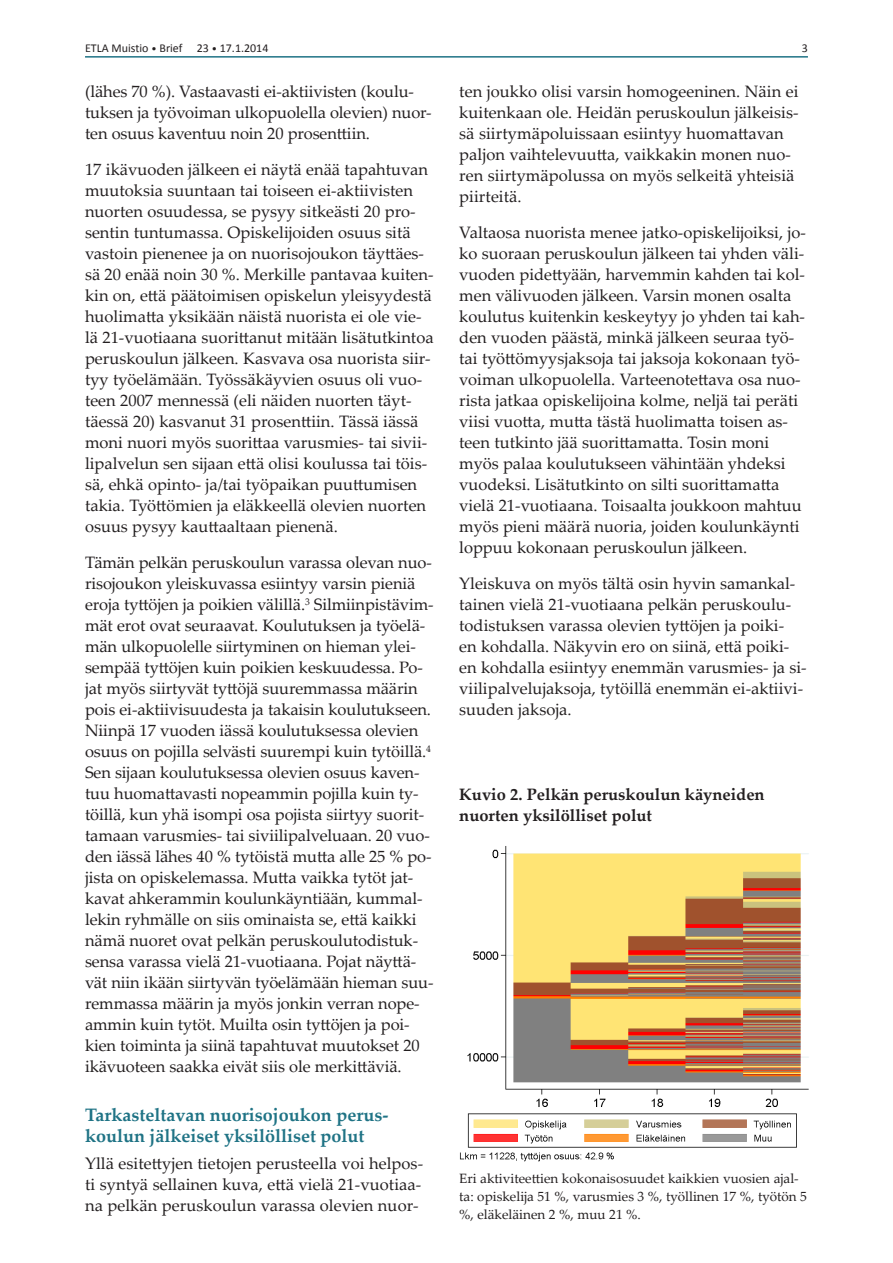
<style>
.page{position:relative;width:893px;height:1263px;background:#fff}
.page>*{position:absolute;margin:0;border:0;box-sizing:border-box;transform-origin:0 0}
.Väliotsikko_1{font:700 18px/21px "Palatino Linotype";color:#1f7385}
.Leipis{font:16.5px/21px "Palatino Linotype";color:#231f20}
.Leipis-2{font:700 16.5px/21px "Palatino Linotype";color:#231f20}
.Leipis-3{font:13.5px/18px "Palatino Linotype";color:#231f20}
.t1{font:12px "Calibri";color:#231f20}
.s1{font-size:10.5px}
</style>
<div class="page">
<hr style="left:85px;top:56px;width:723px;height:2px;background:#1f7385">
<img style="left:459px;top:846px;width:350px;height:316px">
<p class="t1" style="left:85px;top:40px;width:185px">ETLA Muistio <span class="s1">•</span> Brief 23 <span class="s1">•</span> 17.1.2014</p>
<p class="t1" style="left:802px;top:40px;width:8px">3</p>
<p class="Leipis" style="left:85px;top:80px;width:348px">(lähes 70 %). Vastaavasti ei-aktiivisten (koulu&shy;tuksen ja työvoiman ulkopuolella olevien) nuor&shy;ten osuus kaventuu noin 20 prosenttiin.</p>
<p class="Leipis" style="left:85px;top:158px;width:350px">17 ikävuoden jälkeen ei näytä enää tapahtuvan muutoksia suuntaan tai toiseen ei-aktiivisten nuorten osuudessa, se pysyy sitkeästi 20 pro&shy;sentin tuntumassa. Opiskelijoiden osuus sitä vastoin pienenee ja on nuorisojoukon täyttäes&shy;sä 20 enää noin 30 %. Merkille pantavaa kuiten&shy;kin on, että päätoimisen opiskelun yleisyydestä huolimatta yksikään näistä nuorista ei ole vie&shy;lä 21-vuotiaana suorittanut mitään lisätutkintoa peruskoulun jälkeen. Kasvava osa nuorista siir&shy;tyy työelämään. Työssäkäyvien osuus oli vuo&shy;teen 2007 mennessä (eli näiden nuorten täyt&shy;täessä 20) kasvanut 31 prosenttiin. Tässä iässä moni nuori myös suorittaa varusmies- tai sivii&shy;lipalvelun sen sijaan että olisi koulussa tai töis&shy;sä, ehkä opinto- ja/tai työpaikan puuttumisen takia. Työttömien ja eläkkeellä olevien nuorten osuus pysyy kauttaaltaan pienenä.</p>
<p class="Leipis" style="left:85px;top:551px;width:350px">Tämän pelkän peruskoulun varassa olevan nuo&shy;risojoukon yleiskuvassa esiintyy varsin pieniä eroja tyttöjen ja poikien välillä.<sup>3</sup> Silmiinpistävim&shy;mät erot ovat seuraavat. Koulutuksen ja työelä&shy;män ulkopuolelle siirtyminen on hieman ylei&shy;sempää tyttöjen kuin poikien keskuudessa. Po&shy;jat myös siirtyvät tyttöjä suuremmassa määrin pois ei-aktiivisuudesta ja takaisin koulutukseen.<br>Niinpä 17 vuoden iässä koulutuksessa olevien osuus on pojilla selvästi suurempi kuin tytöillä.<sup>4<br></sup>Sen sijaan koulutuksessa olevien osuus kaven&shy;tuu huomattavasti nopeammin pojilla kuin ty&shy;töillä, kun yhä isompi osa pojista siirtyy suorit&shy;tamaan varusmies- tai siviilipalveluaan. 20 vuo&shy;den iässä lähes 40 % tytöistä mutta alle 25 % po&shy;jista on opiskelemassa. Mutta vaikka tytöt jat&shy;kavat ahkerammin koulunkäyntiään, kummal&shy;lekin ryhmälle on siis ominaista se, että kaikki nämä nuoret ovat pelkän peruskoulutodistuk&shy;sensa varassa vielä 21-vuotiaana. Pojat näyttä&shy;vät niin ikään siirtyvän työelämään hieman suu&shy;remmassa määrin ja myös jonkin verran nope&shy;ammin kuin tytöt. Muilta osin tyttöjen ja poi&shy;kien toiminta ja siinä tapahtuvat muutokset 20 ikävuoteen saakka eivät siis ole merkittäviä.</p>
<p class="Väliotsikko_1" style="left:85px;top:1104px;width:305px">Tarkasteltavan nuorisojoukon perus&shy;koulun jälkeiset yksilölliset polut</p>
<p class="Leipis" style="left:85px;top:1152px;width:340px;text-align:justify">Yllä esitettyjen tietojen perusteella voi helpos&shy;ti syntyä sellainen kuva, että vielä 21-vuotiaa&shy;na pelkän peruskoulun varassa olevien nuor-</p>
<p class="Leipis" style="left:459px;top:80px;width:341px">ten joukko olisi varsin homogeeninen. Näin ei kuitenkaan ole. Heidän peruskoulun jälkeisis&shy;sä siirtymäpoluissaan esiintyy huomattavan paljon vaihtelevuutta, vaikkakin monen nuo&shy;ren siirtymäpolussa on myös selkeitä yhteisiä piirteitä.</p>
<p class="Leipis" style="left:459px;top:221px;width:348px">Valtaosa nuorista menee jatko-opiskelijoiksi, jo&shy;ko suoraan peruskoulun jälkeen tai yhden väli&shy;vuoden pidettyään, harvemmin kahden tai kol&shy;men välivuoden jälkeen. Varsin monen osalta koulutus kuitenkin keskeytyy jo yhden tai kah&shy;den vuoden päästä, minkä jälkeen seuraa työ&shy;tai työttömyysjaksoja tai jaksoja kokonaan työ&shy;voiman ulkopuolella. Varteenotettava osa nuo&shy;rista jatkaa opiskelijoina kolme, neljä tai peräti viisi vuotta, mutta tästä huolimatta toisen as&shy;teen tutkinto jää suorittamatta. Tosin moni myös palaa koulutukseen vähintään yhdeksi vuodeksi. Lisätutkinto on silti suorittamatta vielä 21-vuotiaana. Toisaalta joukkoon mahtuu myös pieni määrä nuoria, joiden koulunkäynti loppuu kokonaan peruskoulun jälkeen.</p>
<p class="Leipis" style="left:459px;top:572px;width:349px">Yleiskuva on myös tältä osin hyvin samankal&shy;tainen vielä 21-vuotiaana pelkän peruskoulu&shy;todistuksen varassa olevien tyttöjen ja poiki-<br>en kohdalla. Näkyvin ero on siinä, että poiki&shy;en kohdalla esiintyy enemmän varusmies- ja si&shy;viilipalvelujaksoja, tytöillä enemmän ei-aktiivi&shy;suuden jaksoja.</p>
<p class="Leipis-2" style="left:459px;top:784px;width:307px">Kuvio 2. Pelkän peruskoulun käyneiden nuorten yksilölliset polut</p>
<p class="Leipis-3" style="left:459px;top:1169px;width:349px">Eri aktiviteettien kokonaisosuudet kaikkien vuosien ajal&shy;ta: opiskelija 51 %, varusmies 3 %, työllinen 17 %, työtön 5 %, eläkeläinen 2 %, muu 21 %.</p>
</div>
